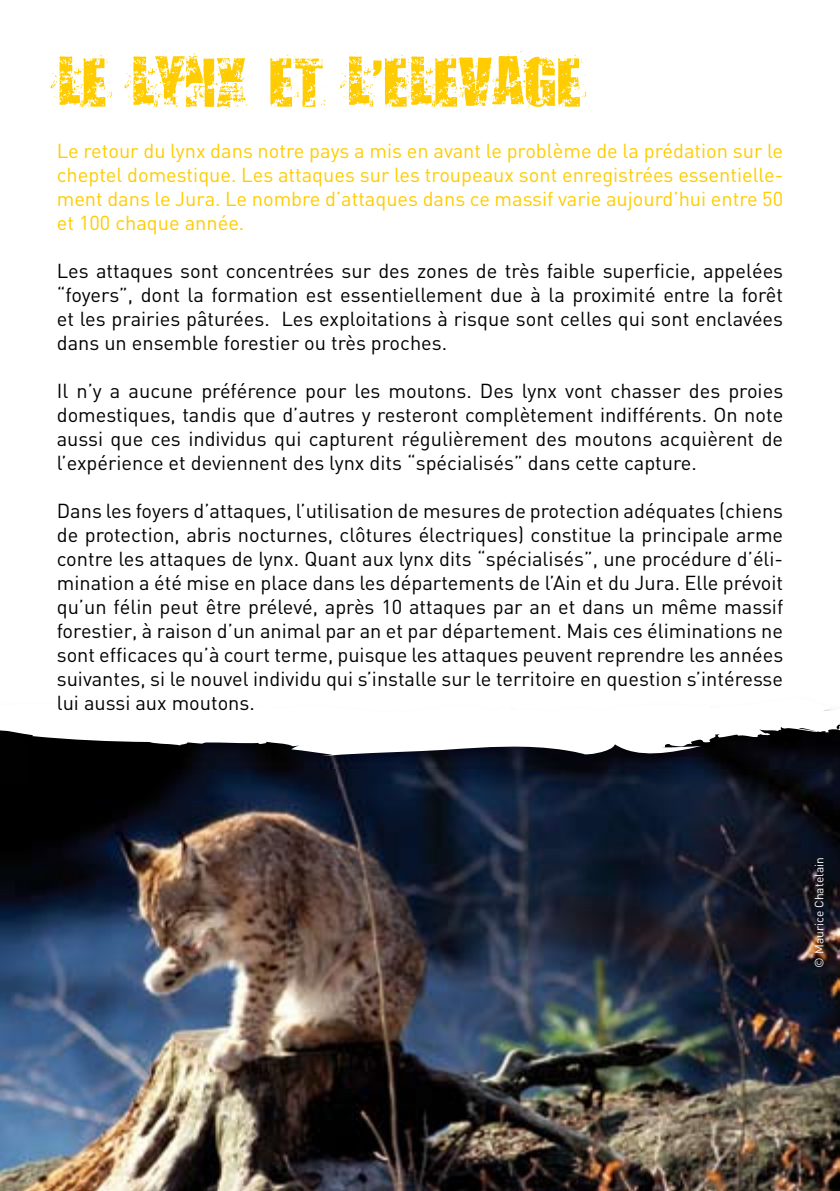
<style>
.page{position:relative;width:840px;height:1191px;background:#fff}
.page>*{position:absolute;margin:0;border:0;box-sizing:border-box;transform-origin:0 0}
.t1{font:52px "Smudgers";color:#fecc00}
.t2{font:20px/24px "DIN";color:#000;text-align:justify}
.t3{font:20px/24px "DIN";color:#fecc00;text-align:justify}
.t4{font:12px "DIN";color:#fff}
</style>
<div class="page">
<img style="left:0;top:759px;width:839px;height:432px">
<svg style="left:0;top:709px;width:839px;height:50px"></svg>
<h1 class="t1" style="left:57px;top:48px;width:526px">LE LYNX ET L’ELEVAGE</h1>
<p class="t3" style="left:57px;top:138px;width:727px">Le retour du lynx dans notre pays a mis en avant le problème de la prédation sur le cheptel domestique. Les attaques sur les troupeaux sont enregistrées essentielle&shy;ment dans le Jura. Le nombre d’attaques dans ce massif varie aujourd’hui entre 50 et 100 chaque année.</p>
<p class="t2" style="left:57px;top:258px;width:727px">Les attaques sont concentrées sur des zones de très faible superficie, appelées “foyers”, dont la formation est essentiellement due à la proximité entre la forêt et les prairies pâturées. Les exploitations à risque sont celles qui sont enclavées dans un ensemble forestier ou très proches.</p>
<p class="t2" style="left:57px;top:378px;width:727px">Il n’y a aucune préférence pour les moutons. Des lynx vont chasser des proies domestiques, tandis que d’autres y resteront complètement indifférents. On note aussi que ces individus qui capturent régulièrement des moutons acquièrent de l’expérience et deviennent des lynx dits “spécialisés” dans cette capture.</p>
<p class="t2" style="left:57px;top:498px;width:727px">Dans les foyers d’attaques, l’utilisation de mesures de protection adéquates (chiens de protection, abris nocturnes, clôtures électriques) constitue la principale arme contre les attaques de lynx. Quant aux lynx dits “spécialisés”, une procédure d’éli&shy;mination a été mise en place dans les départements de l’Ain et du Jura. Elle prévoit qu’un félin peut être prélevé, après 10 attaques par an et dans un même massif forestier, à raison d’un animal par an et par département. Mais ces éliminations ne sont efficaces qu’à court terme, puisque les attaques peuvent reprendre les années suivantes, si le nouvel individu qui s’installe sur le territoire en question s’intéresse lui aussi aux moutons.</p>
<p class="t4" style="left:811px;top:967px;width:112px;rotate:-90deg">© Maurice Chatelain</p>
</div>
